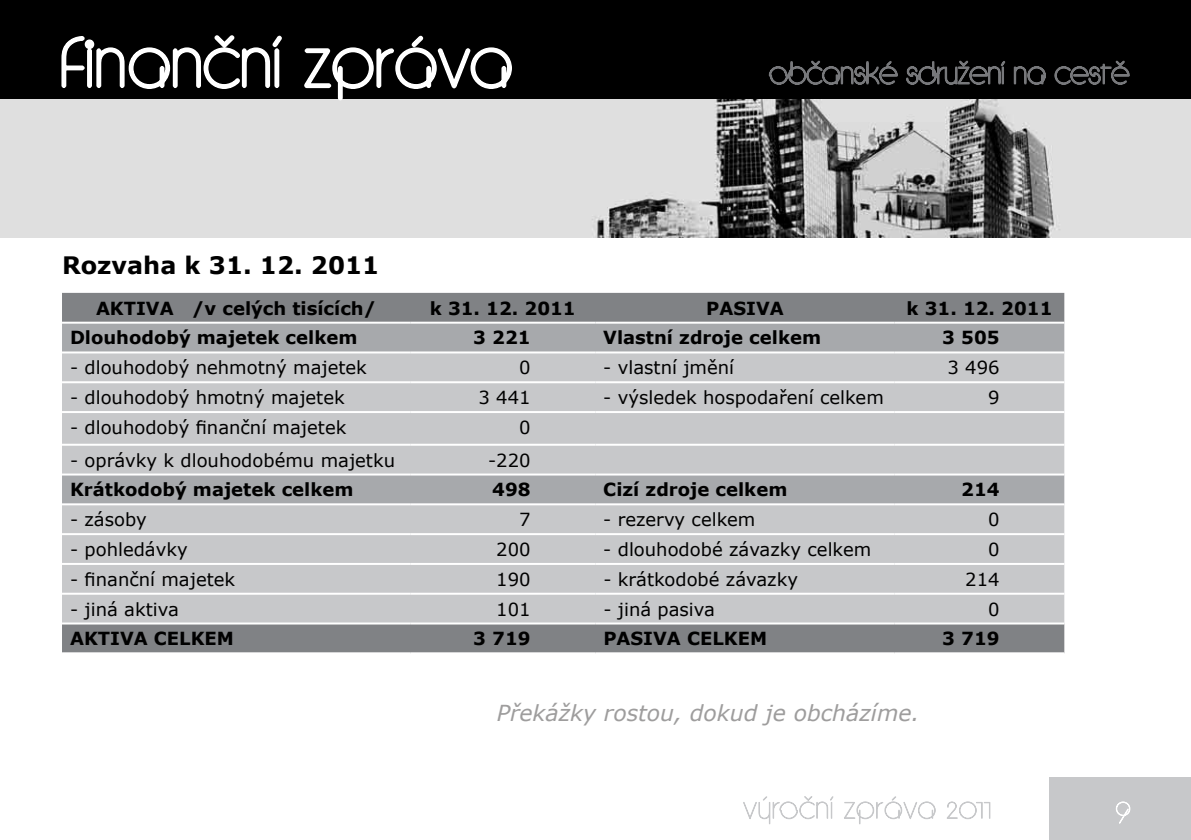
<style>
.page{position:relative;width:1191px;height:840px;background:#fff}
.page>*{position:absolute;margin:0;border:0;box-sizing:border-box;transform-origin:0 0}
.t1{font:700 24px "Verdana";color:#000}
.t2{font:italic 22px "Verdana";color:#9e9d9d}
.t3{font:18px "Verdana";color:#000}
.t4{font:700 18px "Verdana";color:#000}
</style>
<div class="page">
<div style="left:0;top:0;width:1191px;height:99px;background:#000"></div>
<div style="left:1049px;top:777px;width:142px;height:62px;background:#c7c8ca"></div>
<img style="left:0;top:99px;width:1191px;height:138px">
<svg style="left:768px;top:55px;width:130px;height:62px;background:#424243"></svg>
<svg style="left:905px;top:57px;width:142px;height:60px;background:#4c4c4d"></svg>
<svg style="left:1053px;top:57px;width:77px;height:60px;background:#535354"></svg>
<svg style="left:743px;top:796px;width:91px;height:28px"></svg>
<svg style="left:844px;top:796px;width:92px;height:28px"></svg>
<svg style="left:947px;top:801px;width:44px;height:19px"></svg>
<svg style="left:59px;top:32px;width:226px;height:59px"></svg>
<svg style="left:300px;top:29px;width:214px;height:83px;background:#4f4f4f"></svg>
<svg style="left:1116px;top:801px;width:14px;height:23px"></svg>
<div style="left:62px;top:293px;width:1002px;height:359px;background:#808285"></div>
<div style="left:62px;top:323px;width:1002px;height:28px;background:#a7a9ac"></div>
<svg style="left:62px;top:353px;width:1002px;height:269px;background:#c4c5c7"></svg>
<hr style="left:62px;top:411px;width:348px;height:2px;background:#fff">
<hr style="left:410px;top:411px;width:185px;height:2px;background:#fff">
<hr style="left:595px;top:411px;width:299px;height:2px;background:#fff">
<hr style="left:894px;top:411px;width:170px;height:2px;background:#fff">
<hr style="left:62px;top:443px;width:348px;height:2px;background:#fff">
<hr style="left:410px;top:443px;width:185px;height:2px;background:#fff">
<hr style="left:595px;top:443px;width:299px;height:2px;background:#fff">
<hr style="left:894px;top:443px;width:170px;height:2px;background:#fff">
<hr style="left:62px;top:533px;width:348px;height:2px;background:#fff">
<hr style="left:410px;top:533px;width:185px;height:2px;background:#fff">
<hr style="left:595px;top:533px;width:299px;height:2px;background:#fff">
<hr style="left:894px;top:533px;width:170px;height:2px;background:#fff">
<hr style="left:62px;top:562px;width:348px;height:2px;background:#fff">
<hr style="left:410px;top:562px;width:185px;height:2px;background:#fff">
<hr style="left:595px;top:562px;width:299px;height:2px;background:#fff">
<hr style="left:894px;top:562px;width:170px;height:2px;background:#fff">
<hr style="left:410px;top:592px;width:185px;height:2px;background:#fff">
<hr style="left:595px;top:592px;width:299px;height:2px;background:#fff">
<hr style="left:894px;top:592px;width:170px;height:2px;background:#fff">
<hr style="left:62px;top:381px;width:348px;height:2px;background:#fff">
<hr style="left:894px;top:381px;width:170px;height:2px;background:#fff">
<hr style="left:410px;top:381px;width:185px;height:2px;background:#fff">
<hr style="left:595px;top:381px;width:299px;height:2px;background:#fff">
<hr style="left:62px;top:321px;width:348px;height:2px;background:#fff">
<hr style="left:410px;top:321px;width:185px;height:2px;background:#fff">
<hr style="left:894px;top:321px;width:170px;height:2px;background:#fff">
<hr style="left:62px;top:351px;width:348px;height:2px;background:#fff">
<hr style="left:595px;top:351px;width:299px;height:2px;background:#fff">
<hr style="left:894px;top:351px;width:170px;height:2px;background:#fff">
<hr style="left:410px;top:351px;width:185px;height:2px;background:#fff">
<hr style="left:62px;top:473px;width:348px;height:2px;background:#fff">
<hr style="left:410px;top:473px;width:185px;height:2px;background:#fff">
<hr style="left:595px;top:473px;width:299px;height:2px;background:#fff">
<hr style="left:894px;top:473px;width:170px;height:2px;background:#fff">
<hr style="left:62px;top:503px;width:348px;height:2px;background:#fff">
<hr style="left:410px;top:503px;width:185px;height:2px;background:#fff">
<hr style="left:595px;top:503px;width:299px;height:2px;background:#fff">
<hr style="left:894px;top:503px;width:170px;height:2px;background:#fff">
<hr style="left:62px;top:592px;width:348px;height:2px;background:#fff">
<hr style="left:595px;top:321px;width:299px;height:2px;background:#fff">
<hr style="left:62px;top:622px;width:348px;height:2px;background:#fff">
<hr style="left:595px;top:622px;width:299px;height:2px;background:#fff">
<hr style="left:894px;top:622px;width:170px;height:2px;background:#fff">
<hr style="left:410px;top:622px;width:185px;height:2px;background:#fff">
<h1 class="t1" style="left:62px;top:247px;width:319px">Rozvaha k 31. 12. 2011</h1>
<p class="t4" style="left:96px;top:295px;width:282px">AKTIVA /v celých tisících/</p>
<p class="t4" style="left:430px;top:295px;width:147px">k 31. 12. 2011</p>
<p class="t4" style="left:706px;top:295px;width:79px">PASIVA</p>
<p class="t4" style="left:906px;top:295px;width:147px">k 31. 12. 2011</p>
<p class="t4" style="left:70px;top:325px;width:289px">Dlouhodobý majetek celkem</p>
<p class="t4" style="left:473px;top:325px;width:59px">3 221</p>
<p class="t4" style="left:603px;top:325px;width:219px">Vlastní zdroje celkem</p>
<p class="t4" style="left:942px;top:325px;width:59px">3 505</p>
<p class="t3" style="left:70px;top:355px;width:298px">- dlouhodobý nehmotný majetek</p>
<p class="t3" style="left:519px;top:355px;width:13px">0</p>
<p class="t3" style="left:603px;top:355px;width:132px">- vlastní jmění</p>
<p class="t3" style="left:947px;top:355px;width:54px">3 496</p>
<p class="t3" style="left:70px;top:385px;width:276px">- dlouhodobý hmotný majetek</p>
<p class="t3" style="left:478px;top:385px;width:54px">3 441</p>
<p class="t3" style="left:603px;top:385px;width:282px">- výsledek hospodaření celkem</p>
<p class="t3" style="left:988px;top:385px;width:13px">9</p>
<p class="t3" style="left:70px;top:414px;width:278px">- dlouhodobý finanční majetek</p>
<p class="t3" style="left:519px;top:414px;width:13px">0</p>
<p class="t3" style="left:70px;top:447px;width:326px">- oprávky k dlouhodobému majetku</p>
<p class="t3" style="left:488px;top:447px;width:44px">-220</p>
<p class="t4" style="left:70px;top:477px;width:285px">Krátkodobý majetek celkem</p>
<p class="t4" style="left:492px;top:477px;width:40px">498</p>
<p class="t4" style="left:603px;top:477px;width:186px">Cizí zdroje celkem</p>
<p class="t4" style="left:961px;top:477px;width:40px">214</p>
<p class="t3" style="left:70px;top:507px;width:78px">- zásoby</p>
<p class="t3" style="left:519px;top:507px;width:13px">7</p>
<p class="t3" style="left:603px;top:507px;width:154px">- rezervy celkem</p>
<p class="t3" style="left:988px;top:507px;width:13px">0</p>
<p class="t3" style="left:70px;top:536px;width:119px">- pohledávky</p>
<p class="t3" style="left:496px;top:536px;width:36px">200</p>
<p class="t3" style="left:603px;top:536px;width:269px">- dlouhodobé závazky celkem</p>
<p class="t3" style="left:988px;top:536px;width:13px">0</p>
<p class="t3" style="left:70px;top:566px;width:167px">- finanční majetek</p>
<p class="t3" style="left:496px;top:566px;width:36px">190</p>
<p class="t3" style="left:603px;top:566px;width:196px">- krátkodobé závazky</p>
<p class="t3" style="left:965px;top:566px;width:36px">214</p>
<p class="t3" style="left:70px;top:596px;width:110px">- jiná aktiva</p>
<p class="t3" style="left:496px;top:596px;width:36px">101</p>
<p class="t3" style="left:603px;top:596px;width:113px">- jiná pasiva</p>
<p class="t3" style="left:988px;top:596px;width:13px">0</p>
<p class="t4" style="left:70px;top:625px;width:165px">AKTIVA CELKEM</p>
<p class="t4" style="left:473px;top:625px;width:59px">3 719</p>
<p class="t4" style="left:603px;top:625px;width:165px">PASIVA CELKEM</p>
<p class="t4" style="left:942px;top:625px;width:59px">3 719</p>
<p class="t2" style="left:497px;top:697px;width:424px">Překážky rostou, dokud je obcházíme.</p>
</div>
